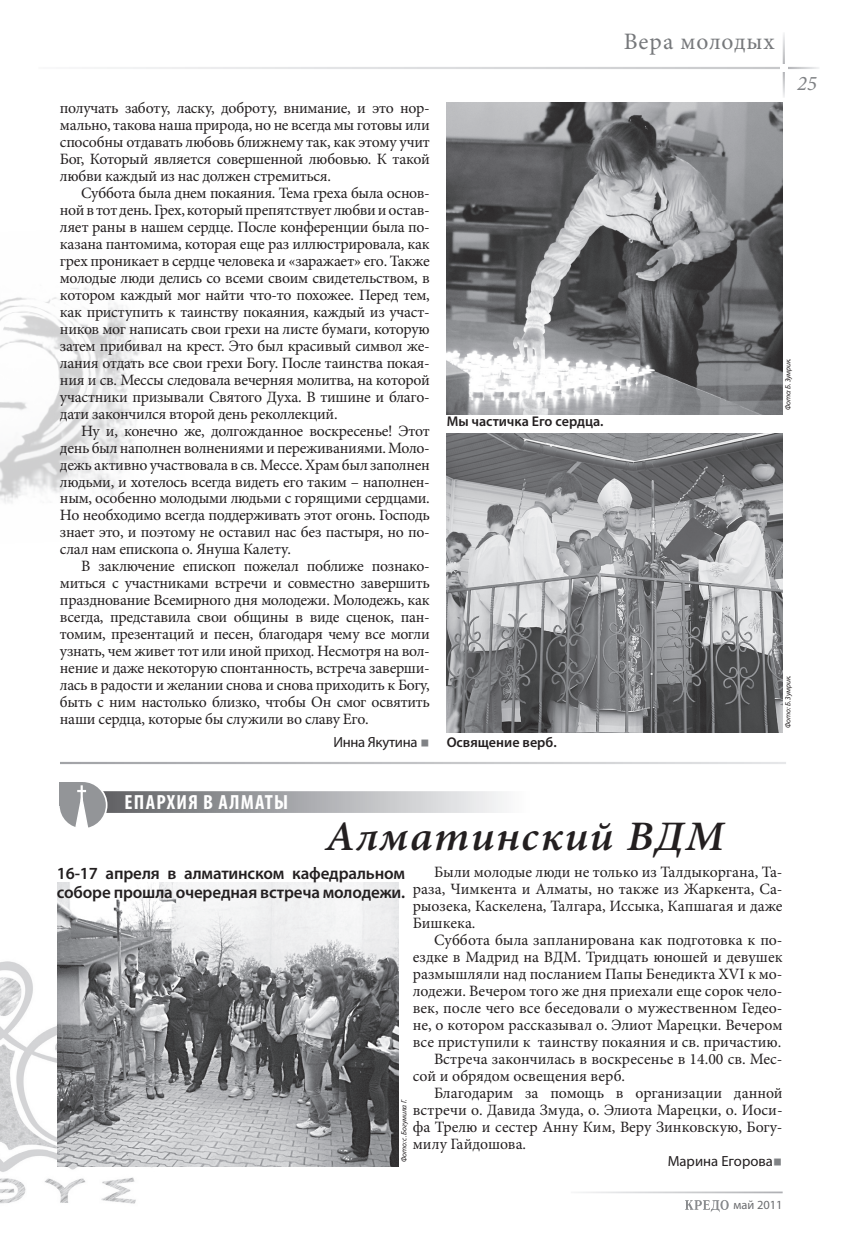
<style>
.page{position:relative;width:842px;height:1234px;background:#fff}
.page>*{position:absolute;margin:0;border:0;box-sizing:border-box;transform-origin:0 0}
.t1{font:italic 600 42px "Minion Pro";letter-spacing:.04em;color:#231f20;scale:1.05 1}
.t2{font:23.55px "Minion Pro";letter-spacing:.04em;color:#76787b}
.t3{font:italic 20.7px "Minion Pro";color:#808285}
.t4{font:700 condensed 20.55px "Myriad Pro";letter-spacing:.06em;color:#fff}
.t5{font:600 17.1px/19.2px "Myriad Pro";letter-spacing:-.01em;color:#231f20}
.t6{font:15.75px/17px "Minion Pro";color:#231f20;text-align:justify}
.t7{font:14.7px "Myriad Pro";color:#231f20}
.t8{font:14.7px "Myriad Pro";letter-spacing:-.02em;color:#231f20}
.t9{font:600 14.1px "Myriad Pro";color:#231f20}
.t10{font:12.45px "Myriad Pro";color:#6c6d70}
.t11{font:italic 7.5px "Myriad Pro";letter-spacing:-.01em;color:#231f20}
.s1{font-family:"Minion Pro";font-size:23.7px;color:#808285}
</style>
<div class="page">
<svg style="left:685px;top:1200px;width:44px;height:11px"></svg>
<img style="left:0;top:287px;width:141px;height:216px">
<img style="left:0;top:947px;width:164px;height:257px">
<img style="left:58px;top:882px;width:340px;height:284px">
<div style="left:73px;top:790px;width:459px;height:23px;background:linear-gradient(to right,#54565a,#feffff)"></div>
<div style="left:72px;top:789px;width:461px;height:25px;border:1px solid #fff"></div>
<div style="left:59px;top:781px;width:48px;height:47px;background:#939598;border-radius:50%"></div>
<div style="left:58px;top:780px;width:50px;height:49px;border:2px solid #fff;border-radius:50%"></div>
<div style="left:60px;top:781px;width:23px;height:24px;background:#939598"></div>
<svg style="left:71px;top:785px;width:21px;height:44px"></svg>
<img style="left:447px;top:102px;width:335px;height:312px">
<img style="left:447px;top:433px;width:335px;height:299px">
<p class="t6" style="left:60px;top:100px;width:371px">получать заботу, ласку, доброту, внимание, и это нор&shy;мально, такова наша природа, но не всегда мы готовы или способны отдавать любовь ближнему так, как этому учит Бог, Который является совершенной любовью. К такой любви каждый из нас должен стремиться.</p>
<p class="t6" style="left:60px;top:185px;width:371px;text-indent:21px">Суббота была днем покаяния. Тема греха была основ&shy;ной в тот день. Грех, который препятствует любви и остав&shy;ляет раны в нашем сердце. После конференции была по&shy;казана пантомима, которая еще раз иллюстрировала, как грех проникает в сердце человека и «заражает» его. Также молодые люди делись со всеми своим свидетельством, в котором каждый мог найти что-то похожее. Перед тем, как приступить к таинству покаяния, каждый из участ&shy;ников мог написать свои грехи на листе бумаги, которую затем прибивал на крест. Это был красивый символ же&shy;лания отдать все свои грехи Богу. После таинства покая&shy;ния и св. Мессы следовала вечерняя молитва, на которой участники призывали Святого Духа. В тишине и благо&shy;дати закончился второй день реколлекций.</p>
<p class="t6" style="left:60px;top:422px;width:371px;text-indent:21px">Ну и, конечно же, долгожданное воскресенье! Этот день был наполнен волнениями и переживаниями. Моло&shy;дежь активно участвовала в св. Мессе. Храм был заполнен людьми, и хотелось всегда видеть его таким – наполнен&shy;ным, особенно молодыми людьми с горящими сердцами.<br>Но необходимо всегда поддерживать этот огонь. Господь знает это, и поэтому не оставил нас без пастыря, но по&shy;слал нам епископа о. Януша Калету.</p>
<p class="t6" style="left:60px;top:557px;width:371px;text-indent:21px">В заключение епископ пожелал поближе познако&shy;миться с участниками встречи и совместно завершить празднование Всемирного дня молодежи. Молодежь, как всегда, представила свои общины в виде сценок, пан&shy;томим, презентаций и песен, благодаря чему все могли узнать, чем живет тот или иной приход. Несмотря на вол&shy;нение и даже некоторую спонтанность, встреча заверши&shy;лась в радости и желании снова и снова приходить к Богу, быть с ним настолько близко, чтобы Он смог освятить наши сердца, которые бы служили во славу Его.</p>
<p class="t8" style="left:333px;top:732px;width:98px">Инна Якутина <span class="s1">■</span></p>
<p class="t9" style="left:447px;top:412px;width:158px">Мы частичка Его сердца.</p>
<p class="t9" style="left:447px;top:733px;width:111px">Освящение верб.</p>
<h3 class="t4" style="left:125px;top:789px;width:165px">епархия в алматы</h3>
<h2 class="t2" style="left:624px;top:26px;width:152px">Вера молодых</h2>
<h3 class="t3" style="left:797px;top:69px;width:21px">25</h3>
<p class="t11" style="left:783px;top:410px;width:54px;rotate:-90deg">Фото: Б. Зумрик.</p>
<p class="t11" style="left:783px;top:727px;width:54px;rotate:-90deg">Фото: Б. Зумрик.</p>
<h1 class="t1" style="left:325px;top:807px;width:381px">Алматинский ВДМ</h1>
<p class="t5" style="left:57px;top:862px;width:350px">16-17 апреля в алматинском кафедральном соборе прошла очередная встреча молодежи.</p>
<p class="t6" style="left:413px;top:863px;width:371px;text-indent:21px">Были молодые люди не только из Талдыкоргана, Та&shy;раза, Чимкента и Алматы, но также из Жаркента, Са&shy;рыозека, Каскелена, Талгара, Иссыка, Капшагая и даже Бишкека.</p>
<p class="t6" style="left:434px;top:931px;width:350px">Суббота была запланирована как подготовка к по-</p>
<p class="t6" style="left:413px;top:948px;width:371px">ездке в Мадрид на ВДМ. Тридцать юношей и девушек</p>
<p class="t6" style="left:413px;top:965px;width:371px">размышляли над посланием Папы Бенедикта XVI к мо-</p>
<p class="t6" style="left:413px;top:982px;width:371px">лодежи. Вечером того же дня приехали еще сорок чело-</p>
<p class="t6" style="left:413px;top:999px;width:371px">век, после чего все беседовали о мужественном Гедео-</p>
<p class="t6" style="left:413px;top:1016px;width:371px">не, о котором рассказывал о. Элиот Марецки. Вечером</p>
<p class="t6" style="left:413px;top:1033px;width:370px">все приступили к таинству покаяния и св. причастию.</p>
<p class="t6" style="left:434px;top:1050px;width:350px">Встреча закончилась в воскресенье в 14.00 св. Мес-</p>
<p class="t6" style="left:413px;top:1066px;width:214px">сой и обрядом освещения верб.</p>
<p class="t6" style="left:434px;top:1083px;width:350px">Благодарим за помощь в организации данной</p>
<p class="t6" style="left:413px;top:1100px;width:371px">встречи о. Давида Змуда, о. Элиота Марецки, о. Иоси-</p>
<p class="t6" style="left:413px;top:1117px;width:371px">фа Трелю и сестер Анну Ким, Веру Зинковскую, Богу-</p>
<p class="t6" style="left:413px;top:1134px;width:115px">милу Гайдошова.</p>
<p class="t7" style="left:668px;top:1151px;width:116px">Марина Егорова<span class="s1">■</span></p>
<p class="t11" style="left:399px;top:1161px;width:64px;rotate:-90deg">Фото: с. Богумила Г.</p>
<p class="t10" style="left:734px;top:1196px;width:51px">май 2011</p>
</div>
